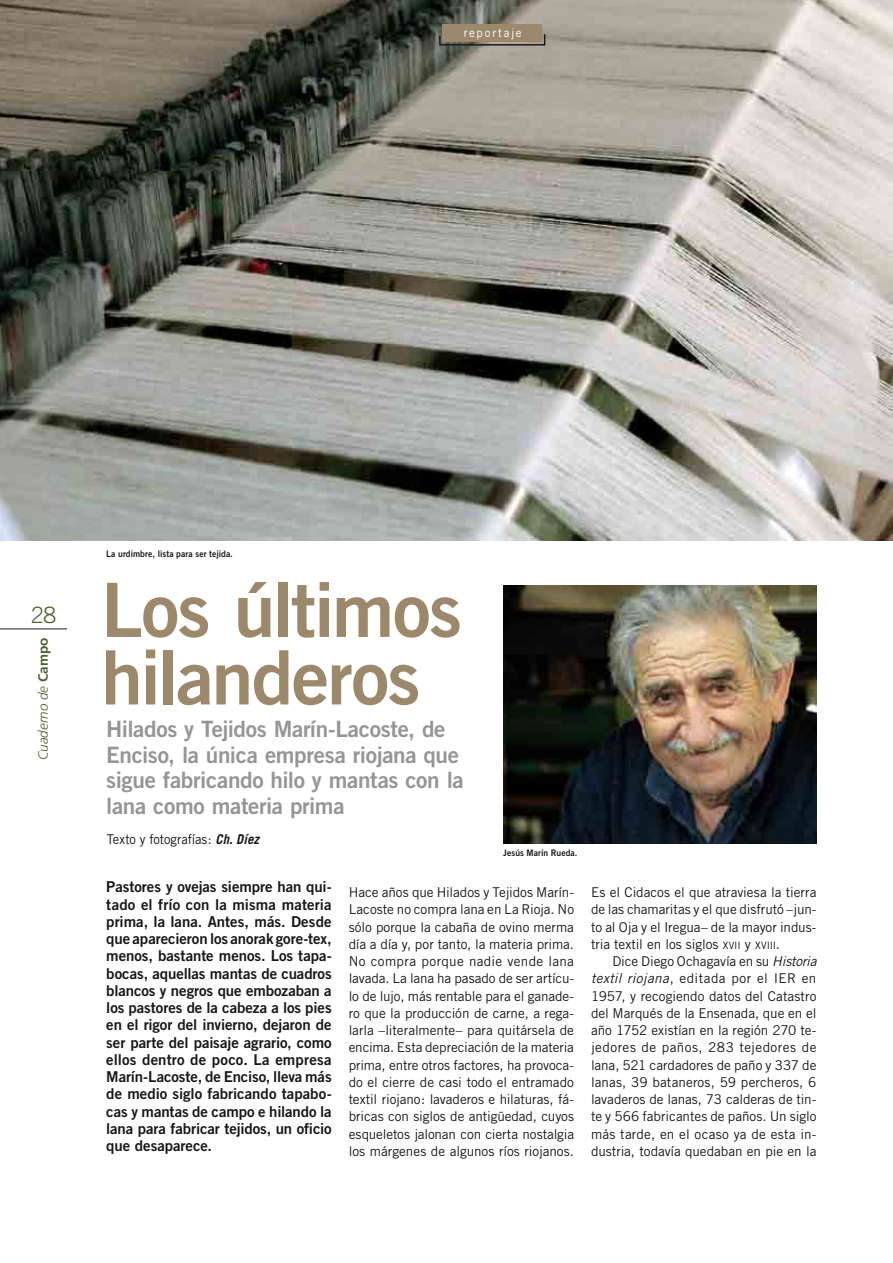
<style>
.page{position:relative;width:893px;height:1263px;background:#fff}
.page>*{position:absolute;margin:0;border:0;box-sizing:border-box;transform-origin:0 0}
.t1{font:75px/67.5px "Trade Gothic Bold Two";letter-spacing:-.025em;color:#9c896c}
.t2{font:22.5px/25.5px "Trade Gothic Bold Two";letter-spacing:-.015em;color:#949597}
.t3{font:300 22.5px "Trade Gothic";color:#4d602c}
.t4{font:15px/17.2px "Trade Gothic Bold Two";letter-spacing:-.005em;color:#1a171c;text-align:justify}
.t5{font:13.5px/17.2px "Trade Gothic";letter-spacing:-.005em;color:#1a171c;text-align:justify}
.t6{font:13.5px "Trade Gothic";letter-spacing:-.005em;color:#1a171c;scale:.95 1}
.t7{font:italic 300 13.5px "Frutiger";color:#4d602c}
.t8{font:12px "Trade Gothic";letter-spacing:.155em;color:#fff;scale:.95 1}
.t9{font:9px "Trade Gothic Bold Two";letter-spacing:.01em;color:#1a171c;scale:.95 1}
.s1{font-weight:700;font-style:normal}
.s2{font-weight:700;font-style:italic}
.s3{font-size:10.2px}
.s4{font-style:italic}
</style>
<div class="page">
<img style="left:0;top:0;width:893px;height:540px">
<div style="left:443px;top:24px;width:99px;height:18px;background:#9c896c"></div>
<svg style="left:438px;top:33px;width:108px;height:13px"></svg>
<img style="left:503px;top:586px;width:313px;height:258px">
<hr style="left:0;top:628px;width:67px;height:1px;background:#1a171c">
<p class="t8" style="left:464px;top:26px;width:63px">reportaje</p>
<h2 class="t3" style="left:31px;top:601px;width:27px">28</h2>
<p class="t7" style="left:35px;top:760px;width:124px;rotate:-90deg">Cuaderno de <span class="s1">Campo</span></p>
<p class="t9" style="left:106px;top:548px;width:135px">La urdimbre, lista para ser tejida.</p>
<h1 class="t1" style="left:101px;top:575px;width:362px">Los últimos hilanderos</h1>
<h2 class="t2" style="left:106px;top:716px;width:359px">Hilados y Tejidos Marín-Lacoste, de Enciso, la única empresa riojana que sigue fabricando hilo y mantas con la lana como materia prima</h2>
<p class="t6" style="left:107px;top:831px;width:162px">Texto y fotografías: <span class="s2">Ch. Díez</span></p>
<p class="t9" style="left:503px;top:847px;width:80px">Jesús Marín Rueda.</p>
<p class="t4" style="left:106px;top:878px;width:227px">Pastores y ovejas siempre han qui&shy;tado el frío con la misma materia prima, la lana. Antes, más. Desde que aparecieron los anorak gore-tex, menos, bastante menos. Los tapa&shy;bocas, aquellas mantas de cuadros blancos y negros que embozaban a los pastores de la cabeza a los pies en el rigor del invierno, dejaron de ser parte del paisaje agrario, como ellos dentro de poco. La empresa Marín-Lacoste, de Enciso, lleva más de medio siglo fabricando tapabo&shy;cas y mantas de campo e hilando la lana para fabricar tejidos, un oficio que desaparece.</p>
<p class="t5" style="left:349px;top:883px;width:227px">Hace años que Hilados y Tejidos Marín-Lacoste no compra lana en La Rioja. No sólo porque la cabaña de ovino merma día a día y, por tanto, la materia prima.<br>No compra porque nadie vende lana lavada. La lana ha pasado de ser artícu&shy;lo de lujo, más rentable para el ganade&shy;ro que la producción de carne, a rega&shy;larla –literalmente– para quitársela de encima. Esta depreciación de la materia prima, entre otros factores, ha provoca&shy;do el cierre de casi todo el entramado textil riojano: lavaderos e hilaturas, fá&shy;bricas con siglos de antigüedad, cuyos esqueletos jalonan con cierta nostalgia los márgenes de algunos ríos riojanos.</p>
<p class="t5" style="left:591px;top:883px;width:227px">Es el Cidacos el que atraviesa la tierra de las chamaritas y el que disfrutó –jun&shy;to al Oja y el Iregua– de la mayor indus&shy;tria textil en los siglos <span class="s3">XVII</span> y <span class="s3">XVIII</span>.</p>
<p class="t5" style="left:591px;top:952px;width:227px;text-indent:21px">Dice Diego Ochagavía en su <span class="s4">Historia textil riojana</span>, editada por el IER en 1957, y recogiendo datos del Catastro del Marqués de la Ensenada, que en el año 1752 existían en la región 270 te&shy;jedores de paños, 283 tejedores de lana, 521 cardadores de paño y 337 de lanas, 39 bataneros, 59 percheros, 6 lavaderos de lanas, 73 calderas de tin&shy;te y 566 fabricantes de paños. Un siglo más tarde, en el ocaso ya de esta in&shy;dustria, todavía quedaban en pie en la</p>
</div>
